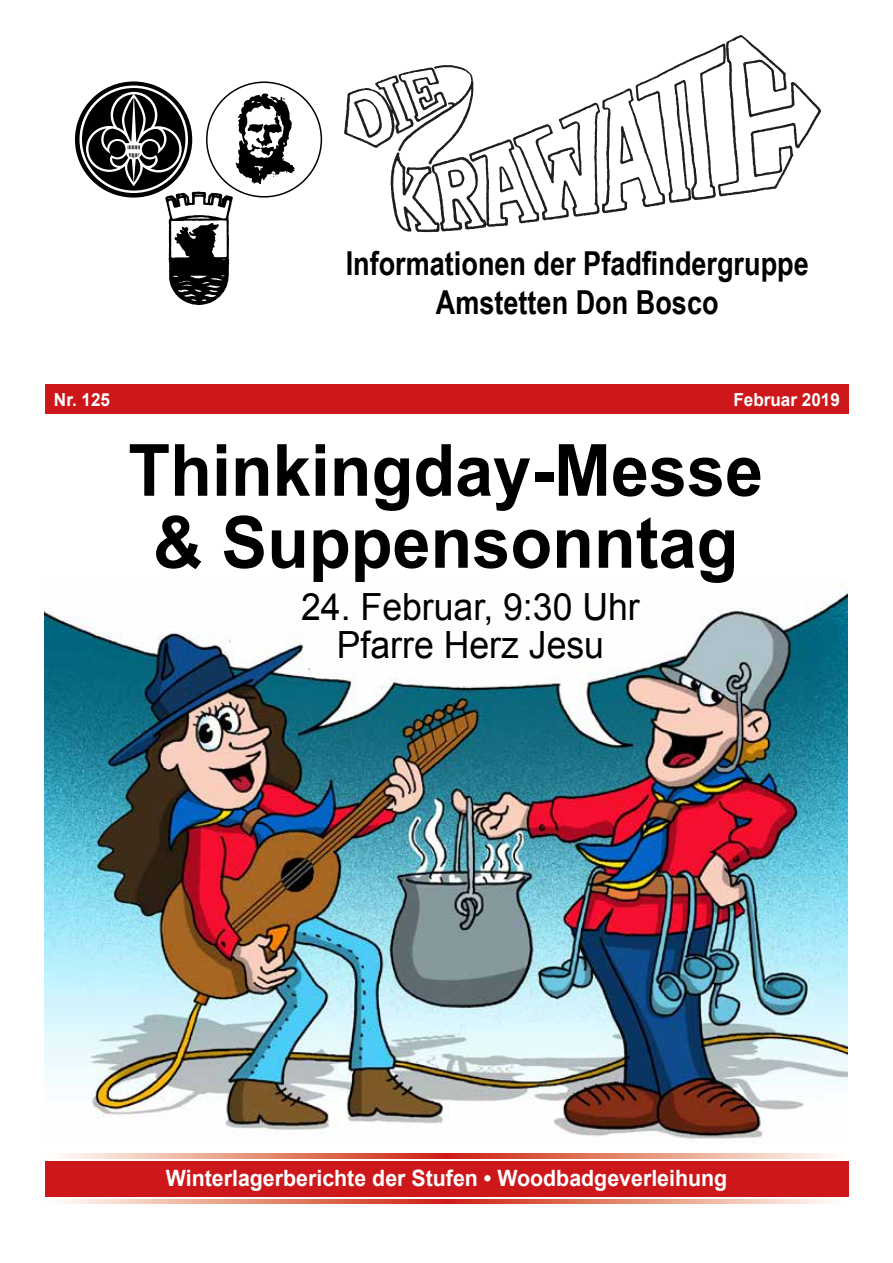
<style>
.page{position:relative;width:893px;height:1263px;background:#fff}
.page>*{position:absolute;margin:0;border:0;box-sizing:border-box;transform-origin:0 0}
.t1{font:700 72px/72px "Arial";color:#000;text-align:center;scale:.95 1}
.t2{font:37.5px/37.5px "Arial";color:#000;text-align:center;scale:.95 1}
.t3{font:700 33px/39.6px "Arial Narrow";color:#000;text-align:center}
.t4{font:700 22.5px "Arial";color:#fff;scale:.95 1}
.t5{font:700 18px "Arial";color:#fff;scale:.95 1}
</style>
<div class="page">
<div style="left:45px;top:384px;width:803px;height:30px;background:#cd171a"></div>
<div style="left:45px;top:1161px;width:803px;height:35px;background:#cd171a"></div>
<svg style="left:63px;top:1153px;width:383px;height:5px;background:#e58f7c"></svg>
<svg style="left:446px;top:1153px;width:385px;height:5px;background:#e58e7b"></svg>
<svg style="left:63px;top:1199px;width:383px;height:5px;background:#e58f7c"></svg>
<svg style="left:446px;top:1199px;width:385px;height:5px;background:#e58e7b"></svg>
<img style="left:45px;top:584px;width:802px;height:559px">
<svg style="left:75px;top:81px;width:220px;height:224px"></svg>
<svg style="left:344px;top:35px;width:477px;height:197px"></svg>
<p class="t3" style="left:346px;top:242px;width:465px">Informationen der Pfadfindergruppe<br>Amstetten Don Bosco</p>
<p class="t5" style="left:54px;top:387px;width:61px">Nr. 125</p>
<p class="t5" style="left:733px;top:387px;width:114px">Februar 2019</p>
<h1 class="t1" style="left:128px;top:437px;width:670px">Thinkingday-Messe &amp; Suppensonntag</h1>
<p class="t2" style="left:301px;top:589px;width:358px">24. Februar, 9:30 Uhr<br>Pfarre Herz Jesu</p>
<p class="t4" style="left:166px;top:1163px;width:593px">Winterlagerberichte der Stufen • Woodbadgeverleihung</p>
</div>
